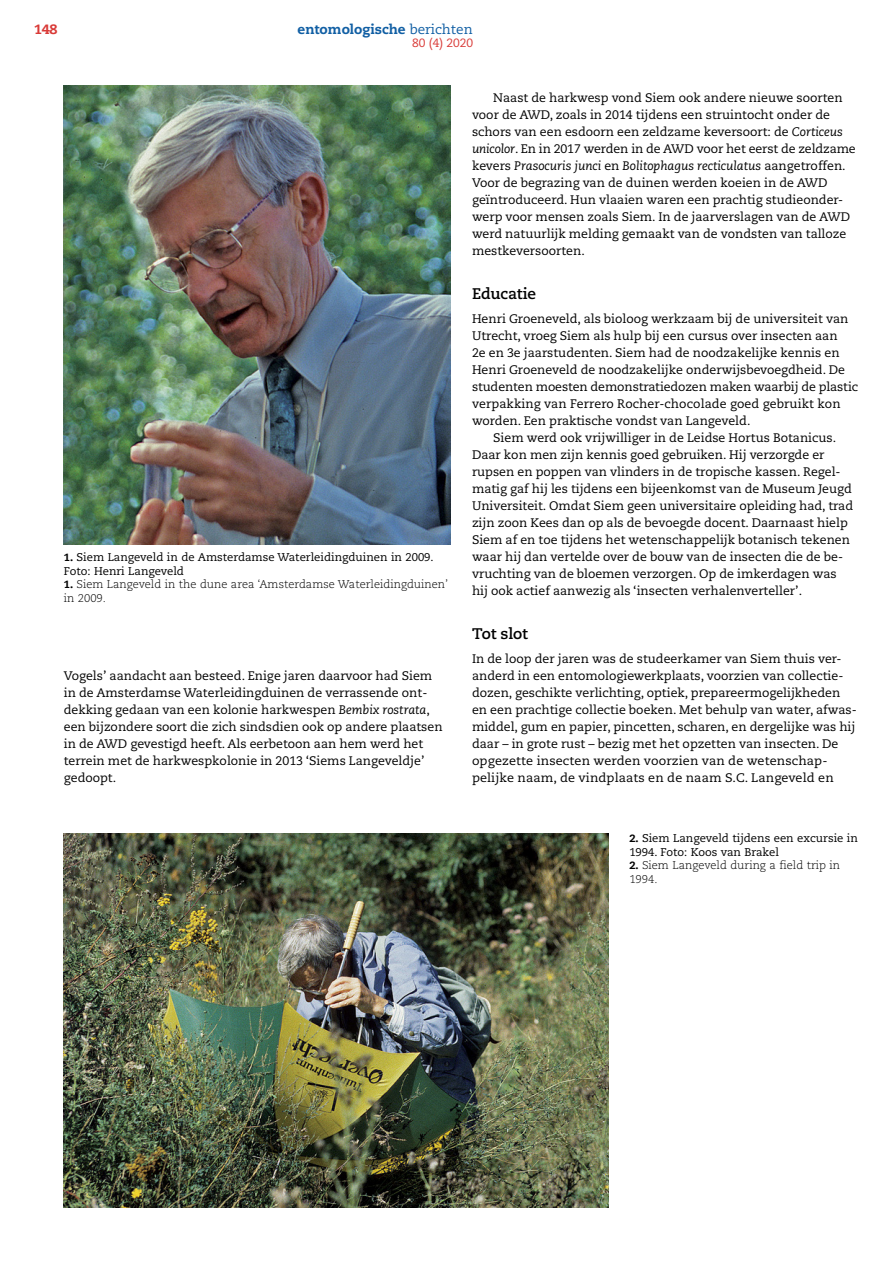
<style>
.page{position:relative;width:893px;height:1263px;background:#fff}
.page>*{position:absolute;margin:0;border:0;box-sizing:border-box;transform-origin:0 0}
.t1{font:700 15.3px "Caecilia LT Std";letter-spacing:-.01em;color:#000}
.t2{font:800 13.5px "Caecilia LT Std";color:#115fa4}
.t3{font:800 13.5px "Caecilia LT Std";color:#d93a37}
.t4{font:12.3px/17px "Caecilia LT Std";color:#000}
.t5{font:12px "Caecilia LT Std";color:#d93a37}
.t6{font:11.25px/13.5px "Caecilia LT Std";color:#000}
.t7{font:300 11.25px/13.5px "Caecilia LT Std";color:#000}
.s1{font-weight:400}
.s2{font-weight:800;font-size:10.5px}
.s3{font-style:italic}
</style>
<div class="page">
<hr style="left:892px;top:374px;width:1px;height:340px;background:#d3d9eb">
<img style="left:64px;top:833px;width:544px;height:375px">
<img style="left:64px;top:85px;width:387px;height:459px">
<p class="t3" style="left:34px;top:21px;width:25px">148</p>
<p class="t2" style="left:298px;top:21px;width:177px">entomologische <span class="s1">berichten</span></p>
<p class="t5" style="left:412px;top:36px;width:62px">80 (4) 2020</p>
<p class="t6" style="left:64px;top:551px;width:371px"><span class="s2">1.</span> Siem Langeveld in de Amsterdamse Waterleidingduinen in 2009.<br>Foto: Henri Langeveld</p>
<p class="t7" style="left:64px;top:578px;width:386px"><span class="s2">1.</span> Siem Langeveld in the dune area ‘Amsterdamse Waterleidingduinen’ in 2009.</p>
<p class="t4" style="left:64px;top:668px;width:380px">Vogels’ aandacht aan besteed. Enige jaren daarvoor had Siem in de Amsterdamse Waterleidingduinen de verrassende ont&shy;dekking gedaan van een kolonie harkwespen <span class="s3">Bembix rostrata</span>, een bijzondere soort die zich sindsdien ook op andere plaatsen in de AWD gevestigd heeft. Als eerbetoon aan hem werd het terrein met de harkwespkolonie in 2013 ‘Siems Langeveldje’ gedoopt.</p>
<p class="t4" style="left:472px;top:90px;width:385px;text-indent:21px">Naast de harkwesp vond Siem ook andere nieuwe soorten voor de AWD, zoals in 2014 tijdens een struintocht onder de schors van een esdoorn een zeldzame keversoort: de <span class="s3">Corticeus unicolor</span>. En in 2017 werden in de AWD voor het eerst de zeldzame kevers <span class="s3">Prasocuris junci</span> en <span class="s3">Bolitophagus recticulatus</span> aangetroffen.<br>Voor de begrazing van de duinen werden koeien in de AWD geïntroduceerd. Hun vlaaien waren een prachtig studieonder&shy;werp voor mensen zoals Siem. In de jaarverslagen van de AWD werd natuurlijk melding gemaakt van de vondsten van talloze mestkeversoorten.</p>
<p class="t1" style="left:472px;top:284px;width:66px">Educatie</p>
<p class="t4" style="left:472px;top:311px;width:378px">Henri Groeneveld, als bioloog werkzaam bij de universiteit van</p>
<p class="t4" style="left:472px;top:328px;width:367px">Utrecht, vroeg Siem als hulp bij een cursus over insecten aan</p>
<p class="t4" style="left:472px;top:345px;width:369px">2e en 3e jaarstudenten. Siem had de noodzakelijke kennis en</p>
<p class="t4" style="left:472px;top:362px;width:375px">Henri Groeneveld de noodzakelijke onderwijsbevoegdheid. De</p>
<p class="t4" style="left:472px;top:379px;width:388px">studenten moesten demonstratiedozen maken waarbij de plastic</p>
<p class="t4" style="left:472px;top:396px;width:370px">verpakking van Ferrero Rocher-chocolade goed gebruikt kon</p>
<p class="t4" style="left:472px;top:413px;width:280px">worden. Een praktische vondst van Langeveld.</p>
<p class="t4" style="left:493px;top:430px;width:344px">Siem werd ook vrijwilliger in de Leidse Hortus Botanicus.</p>
<p class="t4" style="left:472px;top:447px;width:354px">Daar kon men zijn kennis goed gebruiken. Hij verzorgde er</p>
<p class="t4" style="left:472px;top:464px;width:370px">rupsen en poppen van vlinders in de tropische kassen. Regel-</p>
<p class="t4" style="left:472px;top:481px;width:381px">matig gaf hij les tijdens een bijeenkomst van de Museum Jeugd</p>
<p class="t4" style="left:472px;top:498px;width:383px">Universiteit. Omdat Siem geen universitaire opleiding had, trad</p>
<p class="t4" style="left:472px;top:515px;width:377px">zijn zoon Kees dan op als de bevoegde docent. Daarnaast hielp</p>
<p class="t4" style="left:472px;top:532px;width:380px">Siem af en toe tijdens het wetenschappelijk botanisch tekenen</p>
<p class="t4" style="left:472px;top:549px;width:373px">waar hij dan vertelde over de bouw van de insecten die de be-</p>
<p class="t4" style="left:472px;top:566px;width:366px">vruchting van de bloemen verzorgen. Op de imkerdagen was</p>
<p class="t4" style="left:472px;top:583px;width:332px">hij ook actief aanwezig als ‘insecten verhalenverteller’.</p>
<p class="t1" style="left:472px;top:624px;width:57px">Tot slot</p>
<p class="t4" style="left:472px;top:651px;width:386px">In de loop der jaren was de studeerkamer van Siem thuis ver&shy;anderd in een entomologiewerkplaats, voorzien van collectie&shy;dozen, geschikte verlichting, optiek, prepareermogelijkheden en een prachtige collectie boeken. Met behulp van water, afwas&shy;middel, gum en papier, pincetten, scharen, en dergelijke was hij daar – in grote rust – bezig met het opzetten van insecten. De opgezette insecten werden voorzien van de wetenschap&shy;pelijke naam, de vindplaats en de naam S.C. Langeveld en</p>
<p class="t6" style="left:629px;top:832px;width:230px"><span class="s2">2.</span> Siem Langeveld tijdens een excursie in<br>1994. Foto: Koos van Brakel</p>
<p class="t7" style="left:629px;top:859px;width:212px"><span class="s2">2.</span> Siem Langeveld during a field trip in<br>1994.</p>
</div>
